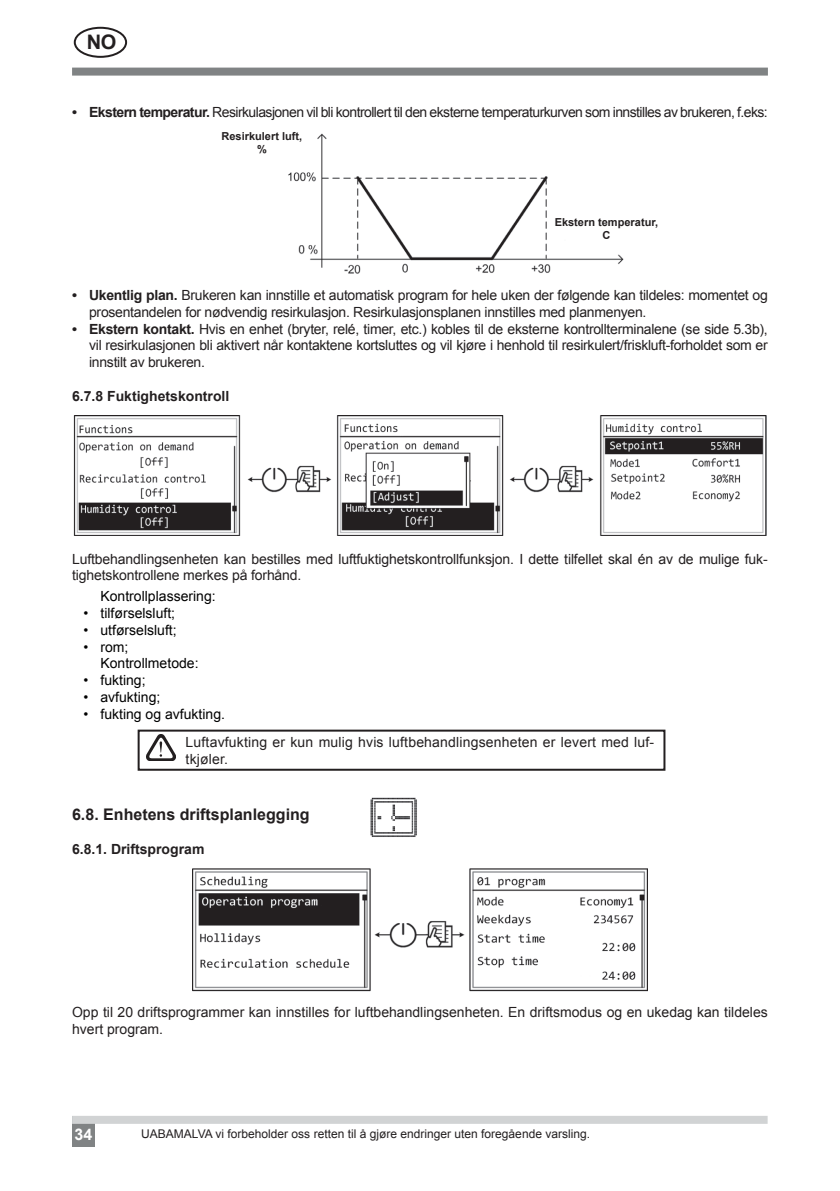
<style>
.page{position:relative;width:840px;height:1191px;background:#fff}
.page>*{position:absolute;margin:0;border:0;box-sizing:border-box;transform-origin:0 0}
.t1{font:700 20px "Arial";color:#231f20}
.t2{font:700 16px "Arial";color:#231f20}
.t3{font:700 16px "Arial";color:#fff}
.t4{font:14px/16.8px "Arial";letter-spacing:-.01em;color:#231f20}
.t5{font:14px "Arial";letter-spacing:-.04em;color:#231f20}
.t6{font:14px/16.8px "Arial";color:#000}
.t7{font:14px/16.8px "Arial";letter-spacing:.015em;color:#231f20}
.t8{font:700 14px "Arial";color:#231f20}
.t9{font:12px "Arial";color:#231f20}
.t10{font:700 11px/13.2px "Arial";color:#231f20;text-align:center}
.s1{font-weight:700}
</style>
<div class="page">
<div style="left:74px;top:27px;width:53px;height:31px;border:2px solid #231f20;border-radius:50%"></div>
<div style="left:72px;top:1116px;width:23px;height:31px;background:#808384"></div>
<div style="left:72px;top:1115px;width:695px;height:8px;background:#d1d3d4"></div>
<div style="left:72px;top:68px;width:695px;height:8px;background:#808384"></div>
<img style="left:288px;top:133px;width:336px;height:141px">
<img style="left:74px;top:415px;width:691px;height:120px">
<img style="left:193px;top:868px;width:453px;height:123px">
<img style="left:370px;top:797px;width:47px;height:40px">
<div style="left:137px;top:729px;width:528px;height:41px;border:2px solid #231f20"></div>
<img style="left:147px;top:734px;width:29px;height:26px">
<h1 class="t1" style="left:87px;top:29px;width:31px">NO</h1>
<p class="t5" style="left:72px;top:103px;width:696px"><span class="s1">• Ekstern temperatur.</span> Resirkulasjonen vil bli kontrollert til den eksterne temperaturkurven som innstilles av brukeren, f.eks:</p>
<p class="t10" style="left:221px;top:130px;width:82px">Resirkulert luft, %</p>
<p class="t10" style="left:554px;top:216px;width:105px">Ekstern temperatur,<br>С</p>
<p class="t4" style="left:89px;top:287px;width:679px;text-indent:-17px"><span class="s1">• Ukentlig plan.</span> Brukeren kan innstille et automatisk program for hele uken der følgende kan tildeles: momentet og prosentandelen for nødvendig resirkulasjon. Resirkulasjonsplanen innstilles med planmenyen.</p>
<p class="t4" style="left:89px;top:320px;width:680px;text-align:justify;text-indent:-17px"><span class="s1">• Ekstern kontakt.</span> Hvis en enhet (bryter, relé, timer, etc.) kobles til de eksterne kontrollterminalene (se side 5.3b), vil resirkulasjonen bli aktivert når kontaktene kortsluttes og vil kjøre i henhold til resirkulert/friskluft-forholdet som er innstilt av brukeren.</p>
<p class="t8" style="left:72px;top:387px;width:159px">6.7.8 Fuktighetskontroll</p>
<p class="t4" style="left:72px;top:550px;width:696px">Luftbehandlingsenheten kan bestilles med luftfuktighetskontrollfunksjon. I dette tilfellet skal én av de mulige fuk&shy;tighetskontrollene merkes på forhånd.</p>
<p class="t6" style="left:100px;top:588px;width:117px">Kontrollplassering:</p>
<p class="t6" style="left:83px;top:605px;width:93px">• tilførselsluft;</p>
<p class="t6" style="left:83px;top:621px;width:95px">• utførselsluft;</p>
<p class="t6" style="left:100px;top:638px;width:100px;text-indent:-17px">• rom;<br>Kontrollmetode:</p>
<p class="t6" style="left:83px;top:672px;width:64px">• fukting;</p>
<p class="t6" style="left:83px;top:689px;width:78px">• avfukting;</p>
<p class="t6" style="left:83px;top:705px;width:143px">• fukting og avfukting.</p>
<p class="t7" style="left:185px;top:733px;width:470px">Luftavfukting er kun mulig hvis luftbehandlingsenheten er levert med luf&shy;tkjøler.</p>
<p class="t2" style="left:72px;top:803px;width:239px">6.8. Enhetens driftsplanlegging</p>
<p class="t8" style="left:72px;top:839px;width:134px">6.8.1. Driftsprogram</p>
<p class="t4" style="left:72px;top:1003px;width:697px">Opp til 20 driftsprogrammer kan innstilles for luftbehandlingsenheten. En driftsmodus og en ukedag kan tildeles hvert program.</p>
<p class="t3" style="left:74px;top:1124px;width:19px">34</p>
<p class="t9" style="left:141px;top:1126px;width:450px">UABAMALVA vi forbeholder oss retten til å gjøre endringer uten foregående varsling.</p>
</div>
